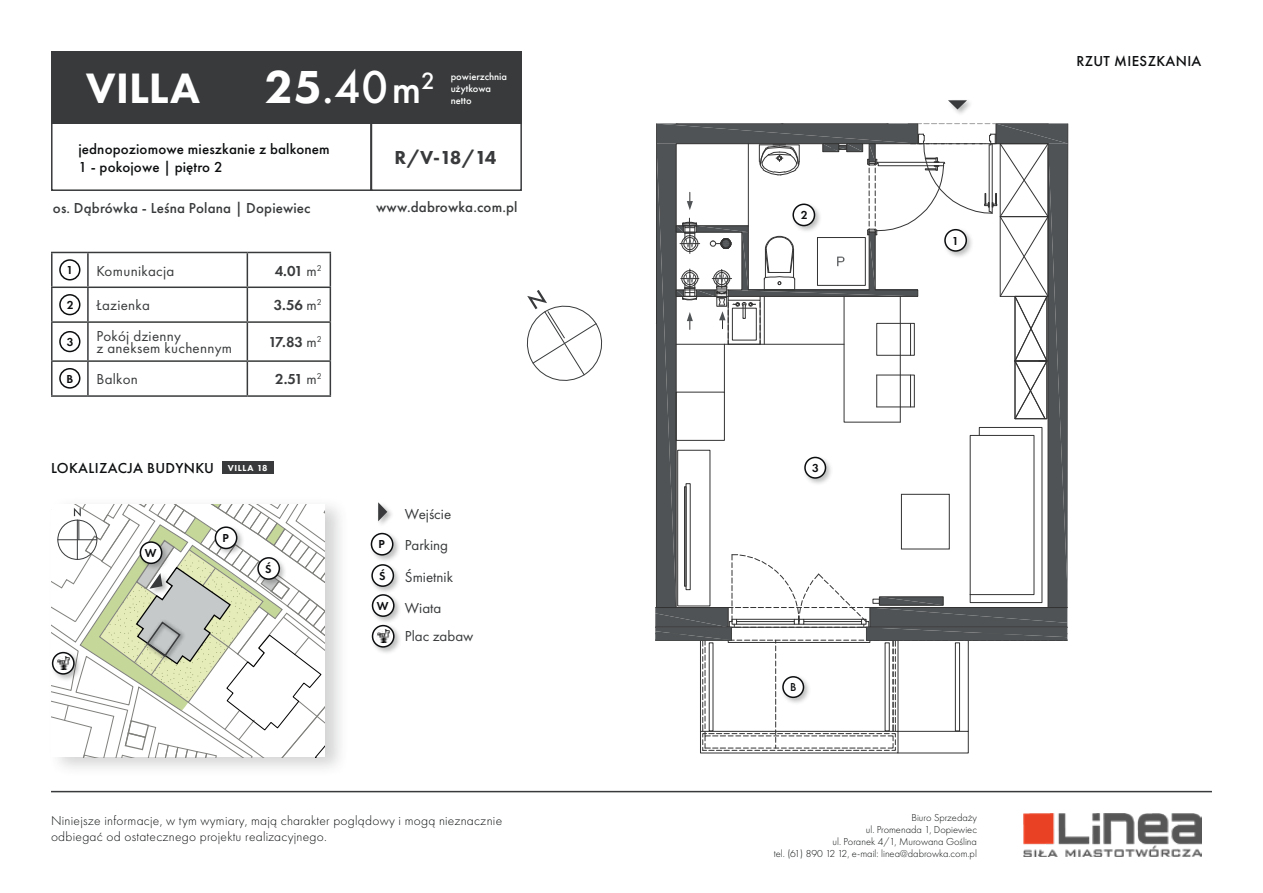
<style>
.page{position:relative;width:1263px;height:893px;background:#fff}
.page>*{position:absolute;margin:0;border:0;box-sizing:border-box;transform-origin:0 0}
.t1{font:500 48px "Futura PT";color:#fff}
.t2{font:800 44.1px "Futura PT";color:#fff}
.t3{font:500 24.45px "Futura PT";color:#fff}
.t4{font:800 19.5px "Futura PT";color:#383a3b}
.t5{font:500 15px/18px "Futura PT";letter-spacing:.01em;color:#0c0e0f}
.t6{font:15px/12px "Futura PT";letter-spacing:.02em;color:#383a3b}
.t7{font:500 15px "Futura PT";letter-spacing:.01em;color:#383a3b}
.t8{font:15px "Futura PT";color:#383a3b}
.t9{font:600 15px "Futura PT";letter-spacing:-.035em;color:#383a3b}
.t10{font:300 13.5px/16.2px "Futura PT";letter-spacing:.02em;color:#0c0e0f}
.t11{font:600 12px "Futura PT";color:#0c0e0f}
.t12{font:500 12px "Futura PT";color:#0c0e0f}
.t13{font:300 10.5px/12px "Futura PT";color:#0c0e0f;text-align:right}
.t14{font:500 10.5px/12px "Futura PT";color:#fff}
.s1{font-weight:800}
.s2{font-size:42px}
.s3{font-weight:400}
</style>
<div class="page">
<svg style="left:655px;top:124px;width:413px;height:627px"></svg>
<div style="left:48px;top:496px;width:301px;height:281px;background:#383a3b;opacity:.22"></div>
<hr style="left:51px;top:791px;width:1161px;height:1px;background:#383a3b">
<img style="left:1023px;top:813px;width:178px;height:44px">
<div style="left:222px;top:461px;width:52px;height:13px;background:#383a3b"></div>
<div style="left:371px;top:118px;width:151px;height:73px;border:2px solid #383a3b"></div>
<div style="left:51px;top:51px;width:471px;height:73px;background:#383a3b"></div>
<div style="left:51px;top:118px;width:321px;height:73px;border:2px solid #383a3b"></div>
<hr style="left:51px;top:252px;width:37px;height:1px;background:#383a3b">
<hr style="left:51px;top:253px;width:2px;height:34px;background:#383a3b">
<hr style="left:88px;top:252px;width:159px;height:1px;background:#383a3b">
<hr style="left:87px;top:253px;width:2px;height:34px;background:#383a3b">
<hr style="left:247px;top:252px;width:84px;height:1px;background:#383a3b">
<hr style="left:247px;top:253px;width:1px;height:34px;background:#383a3b">
<hr style="left:330px;top:253px;width:1px;height:34px;background:#383a3b">
<hr style="left:51px;top:287px;width:37px;height:1px;background:#383a3b">
<hr style="left:51px;top:288px;width:2px;height:33px;background:#383a3b">
<hr style="left:88px;top:287px;width:159px;height:1px;background:#383a3b">
<hr style="left:87px;top:288px;width:2px;height:33px;background:#383a3b">
<hr style="left:247px;top:287px;width:84px;height:1px;background:#383a3b">
<hr style="left:247px;top:288px;width:1px;height:33px;background:#383a3b">
<hr style="left:330px;top:288px;width:1px;height:33px;background:#383a3b">
<hr style="left:51px;top:321px;width:37px;height:2px;background:#383a3b">
<hr style="left:51px;top:323px;width:2px;height:37px;background:#383a3b">
<hr style="left:88px;top:321px;width:159px;height:2px;background:#383a3b">
<hr style="left:87px;top:323px;width:2px;height:37px;background:#383a3b">
<hr style="left:247px;top:321px;width:84px;height:2px;background:#383a3b">
<hr style="left:247px;top:323px;width:1px;height:37px;background:#383a3b">
<hr style="left:330px;top:323px;width:1px;height:37px;background:#383a3b">
<hr style="left:51px;top:360px;width:37px;height:2px;background:#383a3b">
<hr style="left:51px;top:362px;width:2px;height:33px;background:#383a3b">
<hr style="left:88px;top:360px;width:159px;height:2px;background:#383a3b">
<hr style="left:87px;top:362px;width:2px;height:33px;background:#383a3b">
<hr style="left:247px;top:360px;width:84px;height:2px;background:#383a3b">
<hr style="left:247px;top:362px;width:1px;height:33px;background:#383a3b">
<hr style="left:330px;top:362px;width:1px;height:33px;background:#383a3b">
<hr style="left:51px;top:395px;width:37px;height:2px;background:#383a3b">
<hr style="left:88px;top:395px;width:159px;height:2px;background:#383a3b">
<hr style="left:247px;top:395px;width:84px;height:2px;background:#383a3b">
<div style="left:59px;top:259px;width:21px;height:21px;border:2px solid #0c0e0f;border-radius:50%"></div>
<div style="left:59px;top:294px;width:21px;height:21px;border:2px solid #0c0e0f;border-radius:50%"></div>
<div style="left:59px;top:331px;width:21px;height:21px;border:2px solid #0c0e0f;border-radius:50%"></div>
<div style="left:59px;top:368px;width:21px;height:21px;border:2px solid #0c0e0f;border-radius:50%"></div>
<div style="left:376px;top:501px;width:18px;height:27px;background:#383a3b;opacity:.36"></div>
<svg style="left:378px;top:502px;width:9px;height:19px"></svg>
<div style="left:370px;top:531px;width:31px;height:32px;background:#383a3b;opacity:.32"></div>
<div style="left:371px;top:534px;width:22px;height:21px;background:#fff;border-radius:50%"></div>
<div style="left:371px;top:533px;width:22px;height:23px;border:2px solid #0c0e0f;border-radius:50%"></div>
<div style="left:370px;top:563px;width:31px;height:31px;background:#383a3b;opacity:.32"></div>
<div style="left:372px;top:565px;width:21px;height:21px;background:#fff;border-radius:50%"></div>
<div style="left:371px;top:564px;width:23px;height:23px;border:2px solid #0c0e0f;border-radius:50%"></div>
<div style="left:371px;top:593px;width:31px;height:31px;background:#383a3b;opacity:.32"></div>
<div style="left:372px;top:595px;width:22px;height:21px;background:#fff;border-radius:50%"></div>
<div style="left:372px;top:594px;width:23px;height:23px;border:2px solid #0c0e0f;border-radius:50%"></div>
<div style="left:371px;top:623px;width:31px;height:32px;background:#383a3b;opacity:.32"></div>
<svg style="left:372px;top:626px;width:22px;height:21px"></svg>
<div style="left:372px;top:625px;width:23px;height:23px;border:2px solid #0c0e0f;border-radius:50%"></div>
<svg style="left:51px;top:504px;width:273px;height:253px"></svg>
<img style="left:376px;top:629px;width:14px;height:14px">
<img style="left:56px;top:656px;width:14px;height:14px">
<div style="left:803px;top:456px;width:31px;height:30px;background:#383a3b;opacity:.32"></div>
<div style="left:805px;top:457px;width:20px;height:21px;background:#fff;border-radius:50%"></div>
<div style="left:804px;top:457px;width:22px;height:22px;border:2px solid #0c0e0f;border-radius:50%"></div>
<div style="left:781px;top:675px;width:31px;height:30px;background:#383a3b;opacity:.32"></div>
<div style="left:783px;top:677px;width:20px;height:20px;background:#fff;border-radius:50%"></div>
<div style="left:782px;top:676px;width:22px;height:22px;border:2px solid #0c0e0f;border-radius:50%"></div>
<div style="left:791px;top:202px;width:32px;height:32px;background:#383a3b;opacity:.32"></div>
<div style="left:793px;top:204px;width:21px;height:22px;background:#fff;border-radius:50%"></div>
<div style="left:792px;top:204px;width:23px;height:22px;border:2px solid #0c0e0f;border-radius:50%"></div>
<div style="left:943px;top:228px;width:31px;height:31px;background:#383a3b;opacity:.32"></div>
<div style="left:945px;top:230px;width:21px;height:21px;background:#fff;border-radius:50%"></div>
<div style="left:944px;top:229px;width:23px;height:23px;border:2px solid #0c0e0f;border-radius:50%"></div>
<div style="left:947px;top:99px;width:27px;height:17px;background:#383a3b;opacity:.36"></div>
<svg style="left:948px;top:100px;width:19px;height:9px"></svg>
<svg style="left:526px;top:290px;width:77px;height:91px"></svg>
<h2 class="t2" style="left:86px;top:61px;width:116px">VILLA</h2>
<h1 class="t1" style="left:265px;top:58px;width:158px"><span class="s1">25</span>.40<span class="s2">m</span></h1>
<h3 class="t3" style="left:421px;top:66px;width:15px">2</h3>
<p class="t14" style="left:451px;top:70px;width:58px">powierzchnia użytkowa</p>
<p class="t14" style="left:451px;top:94px;width:23px">netto</p>
<p class="t5" style="left:78px;top:140px;width:253px">jednopoziomowe mieszkanie z balkonem<br>1 - pokojowe | piętro 2</p>
<p class="t7" style="left:53px;top:199px;width:259px">os. Dąbrówka - Leśna Polana | Dopiewiec</p>
<p class="t11" style="left:68px;top:263px;width:5px">1</p>
<p class="t6" style="left:96px;top:265px;width:80px">Komunikacja</p>
<p class="t9" style="left:275px;top:261px;width:49px">4.01 <span class="s3">m</span><sup>2</sup></p>
<p class="t11" style="left:67px;top:297px;width:8px">2</p>
<p class="t6" style="left:96px;top:299px;width:55px">Łazienka</p>
<p class="t9" style="left:274px;top:296px;width:50px">3.56 <span class="s3">m</span><sup>2</sup></p>
<p class="t11" style="left:67px;top:334px;width:8px">3</p>
<p class="t6" style="left:96px;top:330px;width:137px">Pokój dzienny<br>z aneksem kuchennym</p>
<p class="t9" style="left:268px;top:333px;width:55px">17.83 <span class="s3">m</span><sup>2</sup></p>
<p class="t11" style="left:66px;top:372px;width:8px">B</p>
<p class="t6" style="left:96px;top:373px;width:43px">Balkon</p>
<p class="t9" style="left:275px;top:370px;width:48px">2.51 <span class="s3">m</span><sup>2</sup></p>
<p class="t5" style="left:51px;top:459px;width:218px">LOKALIZACJA BUDYNKU <sup>VILLA</sup> <sup>18</sup></p>
<p class="t11" style="left:145px;top:545px;width:13px">W</p>
<p class="t11" style="left:222px;top:531px;width:8px">P</p>
<p class="t11" style="left:265px;top:561px;width:8px">Ś</p>
<h3 class="t4" style="left:395px;top:145px;width:103px">R/V-18/14</h3>
<p class="t7" style="left:376px;top:198px;width:143px">www.dabrowka.com.pl</p>
<p class="t8" style="left:405px;top:505px;width:48px">Wejście</p>
<p class="t8" style="left:405px;top:536px;width:45px">Parking</p>
<p class="t11" style="left:379px;top:537px;width:8px">P</p>
<p class="t11" style="left:379px;top:568px;width:8px">Ś</p>
<p class="t6" style="left:377px;top:602px;width:66px"><sup>W</sup> Wiata</p>
<p class="t8" style="left:405px;top:568px;width:50px">Śmietnik</p>
<p class="t8" style="left:405px;top:627px;width:70px">Plac zabaw</p>
<p class="t11" style="left:801px;top:207px;width:8px">2</p>
<p class="t11" style="left:812px;top:460px;width:8px">3</p>
<p class="t12" style="left:790px;top:679px;width:8px">B</p>
<p class="t11" style="left:953px;top:233px;width:5px">1</p>
<p class="t10" style="left:51px;top:812px;width:453px">Niniejsze informacje, w tym wymiary, mają charakter poglądowy i mogą nieznacznie odbiegać od ostatecznego projektu realizacyjnego.</p>
<p class="t13" style="left:774px;top:812px;width:205px">Biuro Sprzedaży<br>ul. Promenada 1, Dopiewiec<br>ul. Poranek 4/1, Murowana Goślina<br>tel. (61) 890 12 12, e-mail: linea@dabrowka.com.pl</p>
<p class="t5" style="left:1076px;top:52px;width:127px">RZUT MIESZKANIA</p>
</div>
